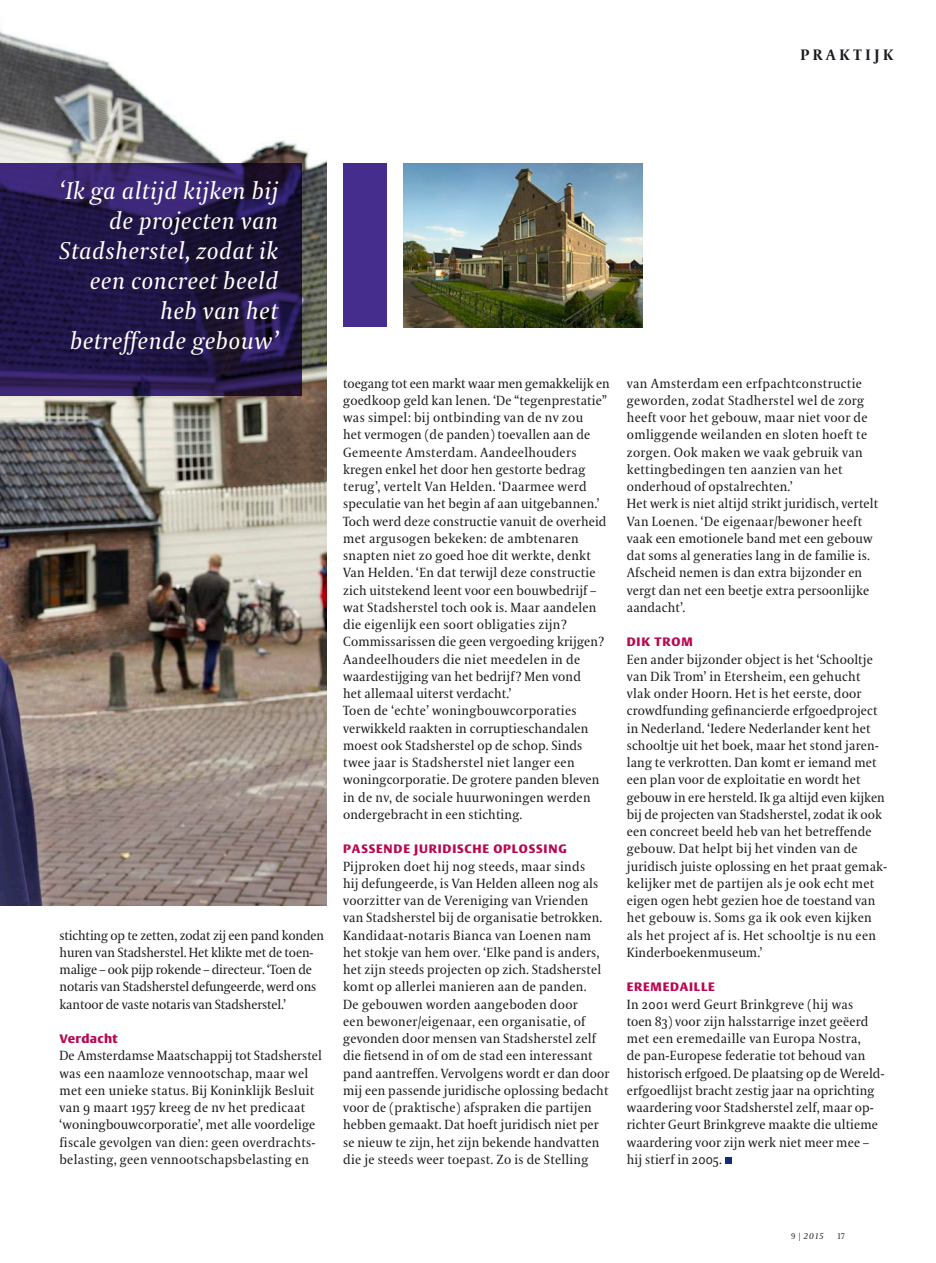
<style>
.page{position:relative;width:936px;height:1263px;background:#fff}
.page>*{position:absolute;margin:0;border:0;box-sizing:border-box;transform-origin:0 0}
.t1{font:italic 24px/30px "VPRO Coranto";letter-spacing:.02em;color:#fff;text-align:right}
.t2{font:700 15px "VPRO Coranto";color:#1a1a1f}
.t3{font:13.2px/17.2px "VPRO Coranto";letter-spacing:.01em;color:#1a1a1f}
.t4{font:13.2px/17.2px "VPRO Coranto";letter-spacing:-.01em;color:#1a1a1f}
.t5{font:700 12px "VPRO Vesta";letter-spacing:.07em;color:#b80852}
.t6{font:italic 8.25px "VPRO Coranto";color:#1a1a1f}
.t7{font:8.25px "VPRO Coranto Cn";color:#1a1a1f}
.s1{font-family:"VPRO Coranto Cn";font-style:normal}
</style>
<div class="page">
<img style="left:0;top:30px;width:326px;height:875px">
<div style="left:724px;top:1157px;width:7px;height:7px;background:#122d7e"></div>
<svg style="left:0;top:163px;width:301px;height:233px;background:#24184a"></svg>
<img style="left:403px;top:163px;width:239px;height:164px">
<div style="left:343px;top:163px;width:43px;height:164px;background:#442d8c"></div>
<p class="t2" style="left:800px;top:45px;width:26px">Prakt</p>
<p class="t2" style="left:865px;top:45px;width:28px">ijk</p>
<h1 class="t1" style="left:59px;top:176px;width:220px">‘Ik ga altijd kijken bij de projecten van<br>Stadsherstel, zodat ik een concreet beeld heb van het betreffende gebouw’</h1>
<p class="t4" style="left:60px;top:926px;width:266px">stichting op te zetten, zodat zij een pand konden huren van Stadsherstel. Het klikte met de toen&shy;malige – ook pijp rokende – directeur. ‘Toen de notaris van Stadsherstel defungeerde, werd ons kantoor de vaste notaris van Stadsherstel.’</p>
<p class="t5" style="left:60px;top:1034px;width:60px">VERDACHT</p>
<p class="t3" style="left:60px;top:1047px;width:264px">De Amsterdamse Maatschappij tot Stadsherstel was een naamloze vennootschap, maar wel met een unieke status. Bij Koninklijk Besluit van 9 maart 1957 kreeg de nv het predicaat ‘woningbouwcorporatie’, met alle voordelige fiscale gevolgen van dien: geen overdrachts&shy;belasting, geen vennootschapsbelasting en</p>
<p class="t3" style="left:343px;top:374px;width:268px">toegang tot een markt waar men gemakkelijk en goedkoop geld kan lenen. ‘De “tegenprestatie” was simpel: bij ontbinding van de nv zou<br>het vermogen (de panden) toevallen aan de Gemeente Amsterdam. Aandeelhouders kregen enkel het door hen gestorte bedrag terug’, vertelt Van Helden. ‘Daarmee werd speculatie van het begin af aan uitgebannen.’ Toch werd deze constructie vanuit de overheid met argusogen bekeken: de ambtenaren snapten niet zo goed hoe dit werkte, denkt Van Helden. ‘En dat terwijl deze constructie zich uitstekend leent voor een bouwbedrijf – wat Stadsherstel toch ook is. Maar aandelen die eigenlijk een soort obligaties zijn?<br>Commissarissen die geen vergoeding krijgen?<br>Aandeelhouders die niet meedelen in de waardestijging van het bedrijf? Men vond<br>het allemaal uiterst verdacht.’<br>Toen de ‘echte’ woningbouwcorporaties verwikkeld raakten in corruptieschandalen moest ook Stadsherstel op de schop. Sinds twee jaar is Stadsherstel niet langer een woningcorporatie. De grotere panden bleven in de nv, de sociale huurwoningen werden ondergebracht in een stichting.</p>
<p class="t5" style="left:343px;top:844px;width:225px">PASSENDE JURIDISCHE OPLOSSING</p>
<p class="t3" style="left:343px;top:857px;width:268px">Pijproken doet hij nog steeds, maar sinds<br>hij defungeerde, is Van Helden alleen nog als voorzitter van de Vereniging van Vrienden van Stadsherstel bij de organisatie betrokken.<br>Kandidaat-notaris Bianca van Loenen nam het stokje van hem over. ‘Elke pand is anders, het zijn steeds projecten op zich. Stadsherstel komt op allerlei manieren aan de panden.<br>De gebouwen worden aangeboden door<br>een bewoner/eigenaar, een organisatie, of gevonden door mensen van Stadsherstel zelf die fietsend in of om de stad een interessant pand aantreffen. Vervolgens wordt er dan door mij een passende juridische oplossing bedacht voor de (praktische) afspraken die partijen hebben gemaakt. Dat hoeft juridisch niet per se nieuw te zijn, het zijn bekende handvatten die je steeds weer toepast. Zo is de Stelling</p>
<p class="t3" style="left:626px;top:374px;width:253px">van Amsterdam een erfpachtconstructie geworden, zodat Stadherstel wel de zorg heeft voor het gebouw, maar niet voor de omliggende weilanden en sloten hoeft te zorgen. Ook maken we vaak gebruik van kettingbedingen ten aanzien van het onderhoud of opstalrechten.’<br>Het werk is niet altijd strikt juridisch, vertelt Van Loenen. ‘De eigenaar/bewoner heeft vaak een emotionele band met een gebouw dat soms al generaties lang in de familie is.<br>Afscheid nemen is dan extra bijzonder en vergt dan net een beetje extra persoonlijke aandacht’.</p>
<p class="t5" style="left:626px;top:637px;width:67px">DIK TROM</p>
<p class="t3" style="left:626px;top:650px;width:262px">Een ander bijzonder object is het ‘Schooltje van Dik Trom’ in Etersheim, een gehucht vlak onder Hoorn. Het is het eerste, door crowdfunding gefinancierde erfgoedproject in Nederland. ‘Iedere Nederlander kent het schooltje uit het boek, maar het stond jaren&shy;lang te verkrotten. Dan komt er iemand met een plan voor de exploitatie en wordt het gebouw in ere hersteld. Ik ga altijd even kijken bij de projecten van Stadsherstel, zodat ik ook een concreet beeld heb van het betreffende gebouw. Dat helpt bij het vinden van de juridisch juiste oplossing en het praat gemak&shy;kelijker met de partijen als je ook echt met eigen ogen hebt gezien hoe de toestand van het gebouw is. Soms ga ik ook even kijken als het project af is. Het schooltje is nu een Kinderboekenmuseum.’</p>
<p class="t5" style="left:626px;top:982px;width:89px">EREMEDAILLE</p>
<p class="t3" style="left:626px;top:995px;width:258px">In 2001 werd Geurt Brinkgreve (hij was<br>toen 83) voor zijn halsstarrige inzet geëerd met een eremedaille van Europa Nostra,<br>de pan-Europese federatie tot behoud van historisch erfgoed. De plaatsing op de Wereld&shy;erfgoedlijst bracht zestig jaar na oprichting waardering voor Stadsherstel zelf, maar op--- richter Geurt Brinkgreve maakte die ultieme waardering voor zijn werk niet meer mee – hij stierf in 2005.</p>
<p class="t6" style="left:791px;top:1231px;width:34px"><span class="s1">9 |</span> 2015</p>
<p class="t7" style="left:837px;top:1231px;width:9px">17</p>
</div>
